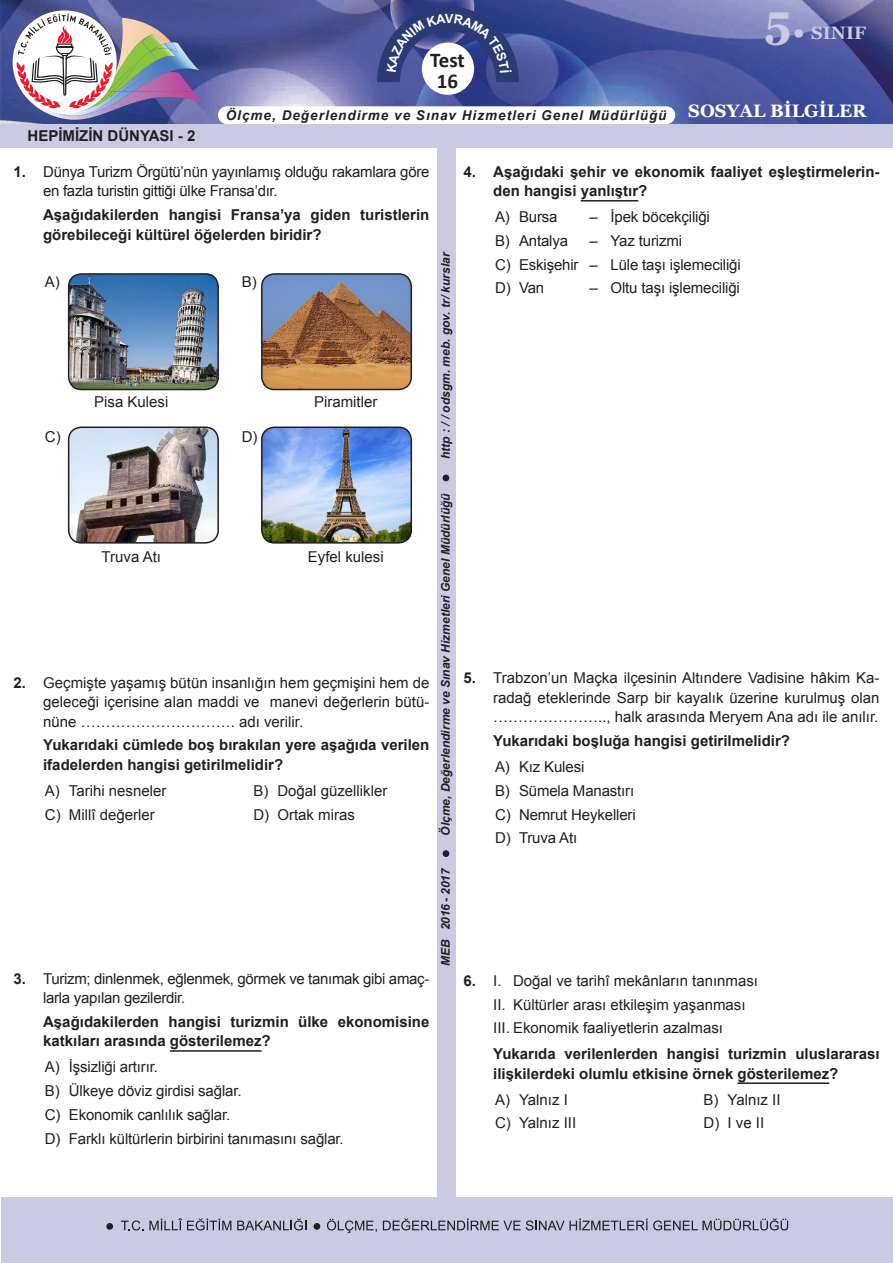
<style>
.page{position:relative;width:893px;height:1263px;background:#fff}
.page>*{position:absolute;margin:0;border:0;box-sizing:border-box;transform-origin:0 0}
.t1{font:700 45px "Georgia";color:#cacae2}
.TEST{font:700 21px "Calibri";letter-spacing:-.005em;color:#231f20}
.t2{font:700 18px "Georgia";color:#cacae2}
.soru{font:700 15px/19.5px "Arial";color:#231f20}
.soruacik{font:15px/19.5px "Arial";letter-spacing:-.02em;color:#231f20}
.tekli{font:15px "Arial";letter-spacing:-.01em;color:#231f20}
.öncüller{font:15px "Arial";color:#231f20}
.ikili{font:15px "Arial";color:#231f20}
.soruacik-2{font:15px "Arial";color:#231f20}
.t3{font:italic 700 13.5px "Arial";letter-spacing:.075em;color:#231f20}
.t4{font:italic 700 12px "Arial";color:#231f20}
.s1{font-weight:700}
</style>
<div class="page">
<img style="left:0;top:0;width:893px;height:124px">
<div style="left:1px;top:1198px;width:892px;height:65px;background:#cacae2"></div>
<svg style="left:121px;top:1220px;width:22px;height:10px"></svg>
<svg style="left:149px;top:1218px;width:82px;height:12px"></svg>
<svg style="left:237px;top:1218px;width:69px;height:12px"></svg>
<svg style="left:327px;top:1219px;width:50px;height:14px"></svg>
<svg style="left:383px;top:1218px;width:405px;height:12px"></svg>
<div style="left:314px;top:1223px;width:6px;height:7px;background:#231f20;border-radius:50%"></div>
<div style="left:106px;top:1223px;width:7px;height:7px;background:#231f20;border-radius:50%"></div>
<div style="left:0;top:124px;width:893px;height:24px;background:#cacae2"></div>
<div style="left:422px;top:43px;width:52px;height:52px;background:#fff;border-radius:50%"></div>
<div style="left:438px;top:142px;width:18px;height:1062px;background:#cacae2"></div>
<div style="left:218px;top:106px;width:457px;height:18px;background:#fff;border-radius:9px"></div>
<img style="left:122px;top:18px;width:49px;height:24px">
<img style="left:22px;top:110px;width:95px;height:10px">
<img style="left:111px;top:91px;width:91px;height:19px">
<img style="left:176px;top:42px;width:23px;height:49px">
<img style="left:164px;top:42px;width:14px;height:11px">
<img style="left:22px;top:109px;width:89px;height:7px">
<img style="left:122px;top:91px;width:11px;height:14px">
<img style="left:122px;top:36px;width:20px;height:16px">
<img style="left:84px;top:109px;width:27px;height:2px">
<img style="left:122px;top:52px;width:54px;height:39px">
<svg style="left:143px;top:52px;width:7px;height:5px"></svg>
<img style="left:122px;top:57px;width:21px;height:34px">
<img style="left:142px;top:34px;width:22px;height:18px">
<img style="left:150px;top:48px;width:26px;height:12px">
<img style="left:150px;top:44px;width:18px;height:8px">
<div style="left:13px;top:10px;width:104px;height:104px;background:#fff;border-radius:50%"></div>
<svg style="left:16px;top:14px;width:106px;height:95px"></svg>
<svg style="left:443px;top:475px;width:6px;height:6px"></svg>
<div style="left:443px;top:850px;width:6px;height:7px;background:#231f20;border-radius:50%"></div>
<hr style="left:170px;top:1050px;width:92px;height:2px;background:#231f20">
<img style="left:69px;top:274px;width:149px;height:115px">
<div style="left:68px;top:273px;width:151px;height:117px;border:2px solid #231f20;border-radius:13px"></div>
<img style="left:69px;top:429px;width:149px;height:114px">
<div style="left:68px;top:426px;width:151px;height:118px;border:2px solid #231f20;border-radius:13px"></div>
<img style="left:262px;top:274px;width:149px;height:115px">
<div style="left:261px;top:273px;width:151px;height:117px;border:2px solid #231f20;border-radius:13px"></div>
<img style="left:262px;top:429px;width:149px;height:112px">
<div style="left:261px;top:426px;width:151px;height:118px;border:2px solid #231f20;border-radius:13px"></div>
<hr style="left:581px;top:200px;width:57px;height:1px;background:#231f20">
<hr style="left:737px;top:1082px;width:92px;height:2px;background:#231f20">
<svg style="left:377px;top:6px;width:142px;height:76px"></svg>
<p class="TEST" style="left:430px;top:46px;width:36px">Test</p>
<p class="TEST" style="left:437px;top:67px;width:23px">16</p>
<h1 class="t1" style="left:764px;top:-7px;width:43px">5.</h1>
<p class="t2" style="left:811px;top:21px;width:56px">SINIF</p>
<p class="t3" style="left:226px;top:107px;width:642px">Ölçme, Değerlendirme ve Sınav Hizmetleri Genel Müdürlüğü <sup>SOSYAL</sup> <sup>BİLGİLER</sup></p>
<p class="soru" style="left:28px;top:126px;width:169px">HEPİMİZİN DÜNYASI - 2</p>
<p class="soruacik" style="left:43px;top:162px;width:388px;text-indent:-30px"><span class="s1">1.</span> Dünya Turizm Örgütü’nün yayınlamış olduğu rakamlara göre en fazla turistin gittiği ülke Fransa’dır.</p>
<p class="soru" style="left:43px;top:205px;width:388px">Aşağıdakilerden hangisi Fransa’ya giden turistlerin görebileceği kültürel öğelerden biridir?</p>
<p class="soruacik" style="left:45px;top:272px;width:16px">A)</p>
<p class="soruacik" style="left:242px;top:272px;width:16px">B)</p>
<p class="soruacik" style="left:45px;top:427px;width:17px">C)</p>
<p class="soruacik-2" style="left:94px;top:392px;width:76px">Pisa Kulesi</p>
<p class="soruacik" style="left:242px;top:427px;width:17px">D)</p>
<p class="soruacik-2" style="left:314px;top:392px;width:65px">Piramitler</p>
<p class="t4" style="left:438px;top:459px;width:209px;rotate:-90deg">http : / / odsgm. meb. gov. tr/ kurslar</p>
<p class="soru" style="left:493px;top:162px;width:388px;text-indent:-30px">4. Aşağıdaki şehir ve ekonomik faaliyet eşleştirmelerin&shy;den hangisi yanlıştır?</p>
<p class="tekli" style="left:495px;top:207px;width:64px">A) Bursa</p>
<p class="tekli" style="left:589px;top:207px;width:122px">– İpek böcekçiliği</p>
<p class="tekli" style="left:495px;top:231px;width:75px">B) Antalya</p>
<p class="tekli" style="left:589px;top:231px;width:94px">– Yaz turizmi</p>
<p class="tekli" style="left:495px;top:255px;width:247px">C) Eskişehir – Lüle taşı işlemeciliği</p>
<p class="tekli" style="left:495px;top:278px;width:51px">D) Van</p>
<p class="tekli" style="left:589px;top:278px;width:152px">– Oltu taşı işlemeciliği</p>
<p class="soruacik-2" style="left:102px;top:547px;width:61px">Truva Atı</p>
<p class="soruacik-2" style="left:308px;top:547px;width:77px">Eyfel kulesi</p>
<p class="soruacik" style="left:43px;top:673px;width:388px;text-align:justify;text-indent:-30px"><span class="s1">2.</span> Geçmişte yaşamış bütün insanlığın hem geçmişini hem de geleceği içerisine alan maddi ve manevi değerlerin bütü&shy;nüne …………………………. adı verilir.</p>
<p class="soru" style="left:43px;top:736px;width:388px">Yukarıdaki cümlede boş bırakılan yere aşağıda verilen ifadelerden hangisi getirilmelidir?</p>
<p class="ikili" style="left:45px;top:781px;width:123px">A) Tarihi nesneler</p>
<p class="ikili" style="left:253px;top:781px;width:136px">B) Doğal güzellikler</p>
<p class="ikili" style="left:45px;top:804px;width:111px">C) Millî değerler</p>
<p class="ikili" style="left:253px;top:804px;width:103px">D) Ortak miras</p>
<p class="t4" style="left:438px;top:835px;width:344px;rotate:-90deg">Ölçme, Değerlendirme ve Sınav Hizmetleri Genel Müdürlüğü</p>
<p class="soruacik" style="left:43px;top:969px;width:388px;text-indent:-30px"><span class="s1">3.</span> Turizm; dinlenmek, eğlenmek, görmek ve tanımak gibi amaç&shy;larla yapılan gezilerdir.</p>
<p class="soru" style="left:43px;top:1012px;width:388px">Aşağıdakilerden hangisi turizmin ülke ekonomisine katkıları arasında gösterilemez?</p>
<p class="tekli" style="left:45px;top:1057px;width:115px">A) İşsizliği artırır.</p>
<p class="tekli" style="left:45px;top:1081px;width:198px">B) Ülkeye döviz girdisi sağlar.</p>
<p class="tekli" style="left:45px;top:1105px;width:187px">C) Ekonomik canlılık sağlar.</p>
<p class="tekli" style="left:45px;top:1128px;width:300px">D) Farklı kültürlerin birbirini tanımasını sağlar.</p>
<p class="t4" style="left:438px;top:965px;width:99px;rotate:-90deg">MEB 2016 - 2017</p>
<p class="soruacik" style="left:493px;top:668px;width:388px;text-align:justify;text-indent:-30px"><span class="s1">5.</span> Trabzon’un Maçka ilçesinin Altındere Vadisine hâkim Ka&shy;radağ eteklerinde Sarp bir kayalık üzerine kurulmuş olan ………………….., halk arasında Meryem Ana adı ile anılır.</p>
<p class="soru" style="left:493px;top:731px;width:298px">Yukarıdaki boşluğa hangisi getirilmelidir?</p>
<p class="tekli" style="left:495px;top:757px;width:91px">A) Kız Kulesi</p>
<p class="tekli" style="left:495px;top:781px;width:141px">B) Sümela Manastırı</p>
<p class="tekli" style="left:495px;top:804px;width:142px">C) Nemrut Heykelleri</p>
<p class="tekli" style="left:495px;top:828px;width:84px">D) Truva Atı</p>
<p class="öncüller" style="left:463px;top:971px;width:296px"><span class="s1">6.</span> I. Doğal ve tarihî mekânların tanınması</p>
<p class="öncüller" style="left:493px;top:994px;width:254px">II. Kültürler arası etkileşim yaşanması</p>
<p class="öncüller" style="left:493px;top:1018px;width:231px">III. Ekonomik faaliyetlerin azalması</p>
<p class="soru" style="left:493px;top:1045px;width:388px">Yukarıda verilenlerden hangisi turizmin uluslararası ilişkilerdeki olumlu etkisine örnek gösterilemez?</p>
<p class="ikili" style="left:495px;top:1089px;width:74px">A) Yalnız I</p>
<p class="ikili" style="left:703px;top:1089px;width:79px">B) Yalnız II</p>
<p class="ikili" style="left:495px;top:1113px;width:83px">C) Yalnız III</p>
<p class="ikili" style="left:703px;top:1113px;width:62px">D) I ve II</p>
</div>
